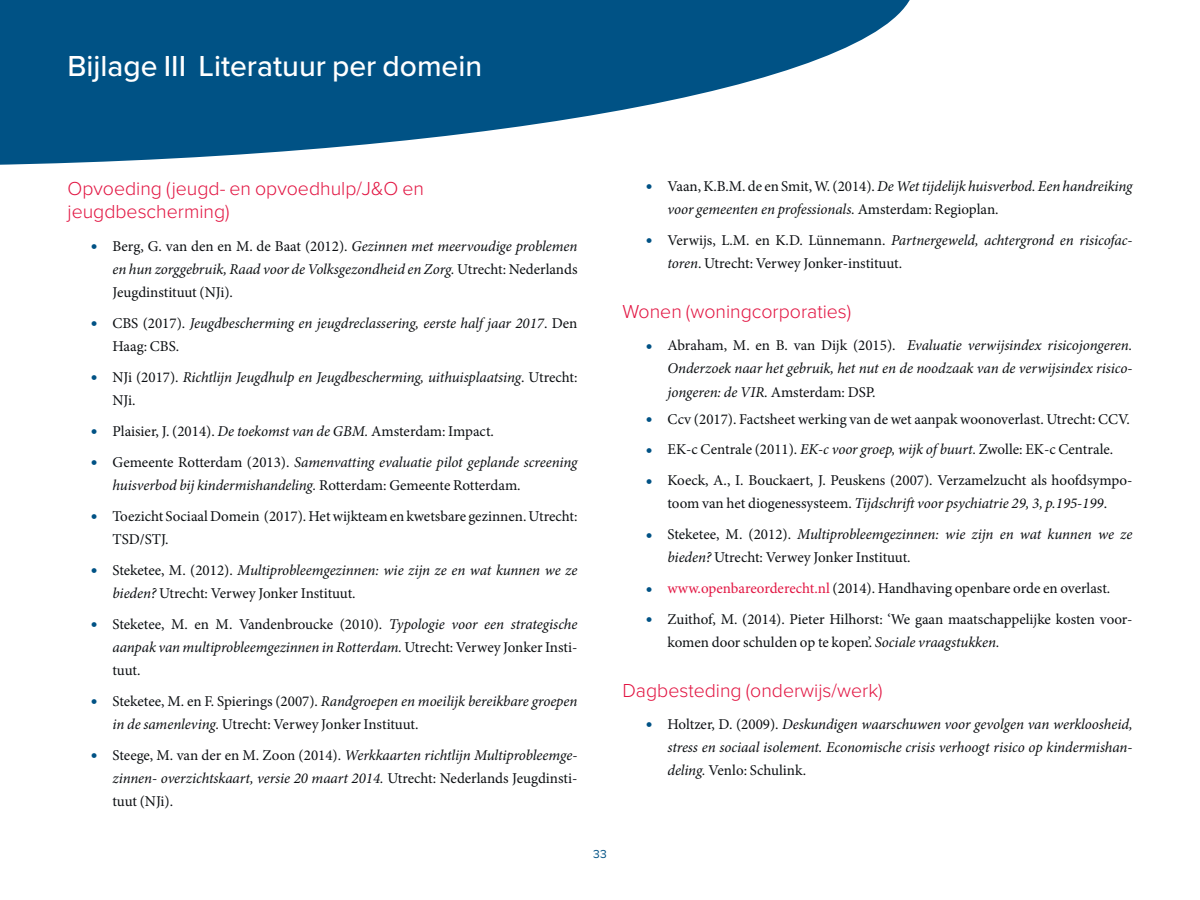
<style>
.page{position:relative;width:1200px;height:900px;background:#fff}
.page>*{position:absolute;margin:0;border:0;box-sizing:border-box;transform-origin:0 0}
.t1{font:500 30px "Proxima Nova";color:#fff}
.t2{font:300 19.5px/23.4px "Proxima Nova";color:#e21542}
.t3{font:italic 15px/23.2px "Minion Pro";letter-spacing:-.005em;color:#0b0e11}
.t4{font:15px/23.2px "Minion Pro";color:#0b0e11}
.t5{font:12px "Proxima Nova";color:#005285}
.s1{font-family:"Proxima Nova";font-style:normal;font-size:22.5px;color:#005285}
.s2{font-style:normal}
.s3{font-family:"Proxima Nova";font-size:22.5px;color:#005285}
.s4{font-style:italic}
.s5{color:#e21542}
</style>
<div class="page">
<svg style="left:0;top:0;width:910px;height:165px;fill:#005285"></svg>
<h1 class="t1" style="left:68px;top:48px;width:416px">Bijlage III Literatuur per domein</h1>
<h2 class="t2" style="left:68px;top:177px;width:358px">Opvoeding (jeugd- en opvoedhulp/J&amp;O en jeugdbescherming)</h2>
<p class="t3" style="left:112px;top:234px;width:467px;text-align:justify;text-indent:-22px"><span class="s1">•</span> <span class="s2">Berg, G. van den en M. de Baat (2012).</span> Gezinnen met meervoudige problemen en hun zorggebruik, Raad voor de Volksgezondheid en Zorg. <span class="s2">Utrecht: Nederlands Jeugdinstituut (NJi).</span></p>
<p class="t3" style="left:112px;top:311px;width:466px;text-indent:-22px"><span class="s1">•</span> <span class="s2">CBS (2017).</span> Jeugdbescherming en jeugdreclassering, eerste half jaar 2017<span class="s2">. Den<br>Haag: CBS.</span></p>
<p class="t3" style="left:112px;top:365px;width:467px;text-indent:-22px"><span class="s1">•</span> <span class="s2">NJi (2017).</span> Richtlijn Jeugdhulp en Jeugdbescherming, uithuisplaatsing<span class="s2">. Utrecht:<br>NJi.</span></p>
<p class="t4" style="left:90px;top:419px;width:406px"><span class="s3">•</span> Plaisier, J. (2014). <span class="s4">De toekomst van de GBM.</span> Amsterdam: Impact.</p>
<p class="t3" style="left:112px;top:450px;width:466px;text-indent:-22px"><span class="s1">•</span> <span class="s2">Gemeente Rotterdam (2013).</span> Samenvatting evaluatie pilot geplande screening huisverbod bij kindermishandeling. <span class="s2">Rotterdam: Gemeente Rotterdam.</span></p>
<p class="t4" style="left:112px;top:504px;width:466px;text-indent:-22px"><span class="s3">•</span> Toezicht Sociaal Domein (2017). Het wijkteam en kwetsbare gezinnen. Utrecht:<br>TSD/STJ.</p>
<p class="t3" style="left:112px;top:558px;width:466px;text-indent:-22px"><span class="s1">•</span> <span class="s2">Steketee, M. (2012).</span> Multiprobleemgezinnen: wie zijn ze en wat kunnen we ze bieden? <span class="s2">Utrecht: Verwey Jonker Instituut.</span></p>
<p class="t3" style="left:112px;top:612px;width:466px;text-align:justify;text-indent:-22px"><span class="s1">•</span> <span class="s2">Steketee, M. en M. Vandenbroucke (2010).</span> Typologie voor een strategische aanpak van multiprobleemgezinnen in Rotterdam. <span class="s2">Utrecht: Verwey Jonker Insti&shy;tuut.</span></p>
<p class="t4" style="left:112px;top:689px;width:467px;text-indent:-22px"><span class="s3">•</span> Steketee, M. en F. Spierings (2007). <span class="s4">Randgroepen en moeilijk bereikbare groepen in de samenleving.</span> Utrecht: Verwey Jonker Instituut.</p>
<p class="t3" style="left:112px;top:743px;width:466px;text-align:justify;text-indent:-22px"><span class="s1">•</span> <span class="s2">Steege, M. van der en M. Zoon (2014).</span> Werkkaarten richtlijn Multiprobleemge&shy;zinnen- overzichtskaart, versie 20 maart 2014. <span class="s2">Utrecht: Nederlands Jeugdinsti&shy;tuut (NJi).</span></p>
<p class="t5" style="left:593px;top:847px;width:15px">33</p>
<p class="t3" style="left:668px;top:174px;width:467px;text-indent:-22px"><span class="s1">•</span> <span class="s2">Vaan, K.B.M. de en Smit, W. (2014).</span> De Wet tijdelijk huisverbod. Een handreiking voor gemeenten en professionals. <span class="s2">Amsterdam: Regioplan.</span></p>
<p class="t4" style="left:668px;top:229px;width:467px;text-indent:-22px"><span class="s3">•</span> Verwijs, L.M. en K.D. Lünnemann. <span class="s4">Partnergeweld, achtergrond en risicofac&shy;toren</span>. Utrecht: Verwey Jonker-instituut.</p>
<h2 class="t2" style="left:622px;top:300px;width:230px">Wonen (woningcorporaties)</h2>
<p class="t3" style="left:668px;top:334px;width:467px;text-align:justify;text-indent:-22px"><span class="s1">•</span> <span class="s2">Abraham, M. en B. van Dijk (2015).</span> Evaluatie verwijsindex risicojongeren.<br>Onderzoek naar het gebruik, het nut en de noodzaak van de verwijsindex risico&shy;jongeren: de VIR. <span class="s2">Amsterdam: DSP.</span></p>
<p class="t4" style="left:645px;top:407px;width:487px"><span class="s3">•</span> Ccv (2017). Factsheet werking van de wet aanpak woonoverlast. Utrecht: CCV.</p>
<p class="t4" style="left:645px;top:438px;width:470px"><span class="s3">•</span> EK-c Centrale (2011). <span class="s4">EK-c voor groep, wijk of buurt.</span> Zwolle: EK-c Centrale.</p>
<p class="t4" style="left:645px;top:469px;width:489px;text-align:center"><span class="s3">•</span> Koeck, A., I. Bouckaert, J. Peuskens (2007). Verzamelzucht als hoofdsympo&shy;toom van het diogenessysteem. <span class="s4">Tijdschrift voor psychiatrie 29, 3, p.195-199</span>.</p>
<p class="t3" style="left:668px;top:523px;width:467px;text-indent:-22px"><span class="s1">•</span> <span class="s2">Steketee, M. (2012).</span> Multiprobleemgezinnen: wie zijn en wat kunnen we ze bieden? <span class="s2">Utrecht: Verwey Jonker Instituut.</span></p>
<p class="t4" style="left:645px;top:577px;width:467px"><span class="s3">•</span> <span class="s5">www.openbareorderecht.nl</span> (2014). Handhaving openbare orde en overlast.</p>
<p class="t4" style="left:668px;top:607px;width:466px;text-indent:-22px"><span class="s3">•</span> Zuithof, M. (2014). Pieter Hilhorst: ‘We gaan maatschappelijke kosten voor&shy;komen door schulden op te kopen’. <span class="s4">Sociale vraagstukken.</span></p>
<h2 class="t2" style="left:622px;top:679px;width:262px">Dagbesteding (onderwijs/werk)</h2>
<p class="t3" style="left:668px;top:713px;width:467px;text-align:justify;text-indent:-22px"><span class="s1">•</span> <span class="s2">Holtzer, D. (2009).</span> Deskundigen waarschuwen voor gevolgen van werkloosheid, stress en sociaal isolement. Economische crisis verhoogt risico op kindermishan&shy;deling. <span class="s2">Venlo: Schulink.</span></p>
</div>
